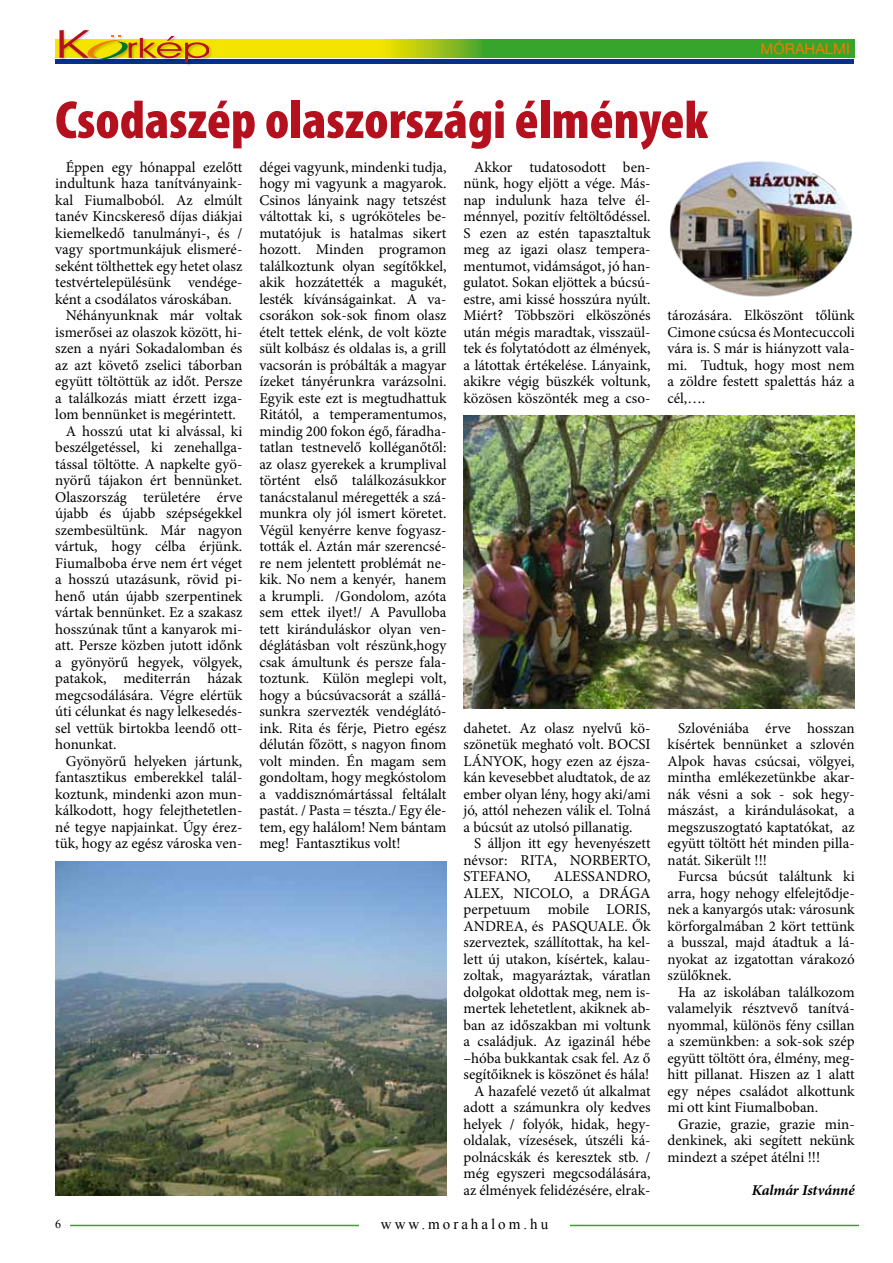
<style>
.page{position:relative;width:893px;height:1263px;background:#fff}
.page>*{position:absolute;margin:0;border:0;box-sizing:border-box;transform-origin:0 0}
.t1{font:900 condensed 54px "Myriad Pro";color:#b4101d}
.t2{font:15px/16.5px "Minion Pro";color:#000;text-align:justify}
.t3{font:15px "Times New Roman";letter-spacing:.2em;color:#000}
.t4{font:italic 700 15px "Minion Pro";letter-spacing:-.01em;color:#000}
.t5{font:14.85px "Helvetica M";color:#ee7d00}
.t6{font:12px "Times New Roman";color:#000}
</style>
<div class="page">
<svg style="left:55px;top:39px;width:799px;height:18px;background:#7aba1c"></svg>
<div style="left:55px;top:59px;width:799px;height:5px;background:#073187"></div>
<div style="left:59px;top:30px;width:153px;height:36px;background:#000;opacity:.2"></div>
<svg style="left:59px;top:30px;width:150px;height:33px"></svg>
<hr style="left:70px;top:1225px;width:789px;height:1px;background:#37a42c">
<div style="left:359px;top:1218px;width:211px;height:11px;background:#fff"></div>
<img style="left:669px;top:161px;width:184px;height:136px">
<img style="left:463px;top:415px;width:392px;height:294px">
<img style="left:55px;top:861px;width:391px;height:335px">
<h1 class="t1" style="left:55px;top:90px;width:654px">Csodaszép olaszországi élmények</h1>
<p class="t5" style="left:761px;top:40px;width:91px">MÓRAHALM I</p>
<p class="t2" style="left:66px;top:159px;width:178px">Éppen egy hónappal ezelőtt</p>
<p class="t2" style="left:55px;top:175px;width:189px">indultunk haza tanítványaink-</p>
<p class="t2" style="left:55px;top:192px;width:189px">kal Fiumalboból. Az elmúlt</p>
<p class="t2" style="left:55px;top:208px;width:189px">tanév Kincskereső díjas diákjai</p>
<p class="t2" style="left:55px;top:225px;width:189px">kiemelkedő tanulmányi-, és /</p>
<p class="t2" style="left:55px;top:241px;width:189px">vagy sportmunkájuk elismeré-</p>
<p class="t2" style="left:55px;top:258px;width:189px">seként tölthettek egy hetet olasz</p>
<p class="t2" style="left:55px;top:274px;width:189px">testvértelepülésünk vendége-</p>
<p class="t2" style="left:55px;top:291px;width:178px">ként a csodálatos városkában.</p>
<p class="t2" style="left:66px;top:307px;width:178px">Néhányunknak már voltak</p>
<p class="t2" style="left:55px;top:324px;width:189px">ismerősei az olaszok között, hi-</p>
<p class="t2" style="left:55px;top:340px;width:189px">szen a nyári Sokadalomban és</p>
<p class="t2" style="left:55px;top:357px;width:189px">az azt követő zselici táborban</p>
<p class="t2" style="left:55px;top:373px;width:189px">együtt töltöttük az időt. Persze</p>
<p class="t2" style="left:55px;top:390px;width:189px">a találkozás miatt érzett izga-</p>
<p class="t2" style="left:55px;top:406px;width:182px">lom bennünket is megérintett.</p>
<p class="t2" style="left:66px;top:423px;width:178px">A hosszú utat ki alvással, ki</p>
<p class="t2" style="left:55px;top:439px;width:189px">beszélgetéssel, ki zenehallga-</p>
<p class="t2" style="left:55px;top:456px;width:189px">tással töltötte. A napkelte gyö-</p>
<p class="t2" style="left:55px;top:472px;width:189px">nyörű tájakon ért bennünket.</p>
<p class="t2" style="left:55px;top:489px;width:189px">Olaszország területére érve</p>
<p class="t2" style="left:55px;top:505px;width:189px">újabb és újabb szépségekkel</p>
<p class="t2" style="left:55px;top:522px;width:189px">szembesültünk. Már nagyon</p>
<p class="t2" style="left:55px;top:538px;width:189px">vártuk, hogy célba érjünk.</p>
<p class="t2" style="left:55px;top:555px;width:189px">Fiumalboba érve nem ért véget</p>
<p class="t2" style="left:55px;top:571px;width:189px">a hosszú utazásunk, rövid pi-</p>
<p class="t2" style="left:55px;top:588px;width:189px">henő után újabb szerpentinek</p>
<p class="t2" style="left:55px;top:604px;width:189px">vártak bennünket. Ez a szakasz</p>
<p class="t2" style="left:55px;top:621px;width:189px">hosszúnak tűnt a kanyarok mi-</p>
<p class="t2" style="left:55px;top:637px;width:189px">att. Persze közben jutott időnk</p>
<p class="t2" style="left:55px;top:654px;width:189px">a gyönyörű hegyek, völgyek,</p>
<p class="t2" style="left:55px;top:670px;width:189px">patakok, mediterrán házak</p>
<p class="t2" style="left:55px;top:687px;width:189px">megcsodálására. Végre elértük</p>
<p class="t2" style="left:55px;top:703px;width:189px">úti célunkat és nagy lelkesedés-</p>
<p class="t2" style="left:55px;top:720px;width:189px">sel vettük birtokba leendő ott-</p>
<p class="t2" style="left:55px;top:736px;width:63px">honunkat.</p>
<p class="t2" style="left:66px;top:753px;width:178px">Gyönyörű helyeken jártunk,</p>
<p class="t2" style="left:55px;top:769px;width:189px">fantasztikus emberekkel talál-</p>
<p class="t2" style="left:55px;top:786px;width:189px">koztunk, mindenki azon mun-</p>
<p class="t2" style="left:55px;top:802px;width:189px">kálkodott, hogy felejthetetlen-</p>
<p class="t2" style="left:55px;top:819px;width:189px">né tegye napjainkat. Úgy érez-</p>
<p class="t2" style="left:55px;top:835px;width:189px">tük, hogy az egész városka ven-</p>
<p class="t2" style="left:259px;top:159px;width:189px">dégei vagyunk, mindenki tudja, hogy mi vagyunk a magyarok.<br>Csinos lányaink nagy tetszést váltottak ki, s ugróköteles be&shy;mutatójuk is hatalmas sikert hozott. Minden programon találkoztunk olyan segítőkkel, akik hozzátették a magukét, lesték kívánságainkat. A va&shy;csorákon sok-sok finom olasz ételt tettek elénk, de volt közte sült kolbász és oldalas is, a grill vacsorán is próbálták a magyar ízeket tányérunkra varázsolni.<br>Egyik este ezt is megtudhattuk Ritától, a temperamentumos, mindig 200 fokon égő, fáradha&shy;tatlan testnevelő kolléganőtől: az olasz gyerekek a krumplival történt első találkozásukkor tanácstalanul méregették a szá&shy;munkra oly jól ismert köretet.<br>Végül kenyérre kenve fogyasz&shy;tották el. Aztán már szerencsé&shy;re nem jelentett problémát ne&shy;kik. No nem a kenyér, hanem a krumpli. /Gondolom, azóta sem ettek ilyet!/ A Pavulloba tett kiránduláskor olyan ven&shy;déglátásban volt részünk,hogy csak ámultunk és persze fala&shy;toztunk. Külön meglepi volt, hogy a búcsúvacsorát a szállá&shy;sunkra szervezték vendéglátó&shy;ink. Rita és férje, Pietro egész délután főzött, s nagyon finom volt minden. Én magam sem gondoltam, hogy megkóstolom a vaddisznómártással feltálalt pastát. / Pasta = tészta./ Egy éle&shy;tem, egy halálom! Nem bántam meg! Fantasztikus volt!</p>
<p class="t2" style="left:463px;top:159px;width:189px;text-indent:11px">Akkor tudatosodott ben&shy;nünk, hogy eljött a vége. Más&shy;nap indulunk haza telve él&shy;ménnyel, pozitív feltöltődéssel.<br>S ezen az estén tapasztaltuk meg az igazi olasz tempera&shy;mentumot, vidámságot, jó han&shy;gulatot. Sokan eljöttek a búcsú&shy;estre, ami kissé hosszúra nyúlt.<br>Miért? Többszöri elköszönés után mégis maradtak, visszaül&shy;tek és folytatódott az élmények, a látottak értékelése. Lányaink, akikre végig büszkék voltunk, közösen köszönték meg a cso-</p>
<p class="t2" style="left:463px;top:720px;width:189px">dahetet. Az olasz nyelvű kö&shy;szönetük megható volt. BOCSI LÁNYOK, hogy ezen az éjsza&shy;kán kevesebbet aludtatok, de az ember olyan lény, hogy aki/ami jó, attól nehezen válik el. Tolná a búcsút az utolsó pillanatig.</p>
<p class="t2" style="left:463px;top:835px;width:189px;text-indent:11px">S álljon itt egy hevenyészett névsor: RITA, NORBERTO, STEFANO,</p>
<p class="t2" style="left:463px;top:868px;width:189px;text-align:right">ALESSANDRO,<br>ALEX, NICOLO, a DRÁGA perpetuum mobile LORIS,<br>ANDREA, és PASQUALE. Ők szerveztek, szállítottak, ha kel&shy;lett új utakon, kísértek, kalau&shy;zoltak, magyaráztak, váratlan dolgokat oldottak meg, nem is&shy;mertek lehetetlent, akiknek ab&shy;ban az időszakban mi voltunk a családjuk. Az igazinál hébe –hóba bukkantak csak fel. Az ő segítőiknek is köszönet és hála!<br>A hazafelé vezető út alkalmat adott a számunkra oly kedves helyek / folyók, hidak, hegy&shy;oldalak, vízesések, útszéli ká&shy;polnácskák és keresztek stb. / még egyszeri megcsodálására, az élmények felidézésére, elrak-</p>
<p class="t6" style="left:55px;top:1216px;width:7px">6</p>
<p class="t3" style="left:381px;top:1214px;width:169px">www.morahalom.hu</p>
<p class="t2" style="left:668px;top:307px;width:189px">tározására. Elköszönt tőlünk Cimone csúcsa és Montecuccoli vára is. S már is hiányzott vala&shy;mi. Tudtuk, hogy most nem a zöldre festett spalettás ház a cél,….</p>
<p class="t2" style="left:668px;top:720px;width:189px;text-indent:11px">Szlovéniába érve hosszan kísértek bennünket a szlovén Alpok havas csúcsai, völgyei, mintha emlékezetünkbe akar&shy;nák vésni a sok - sok hegy&shy;mászást, a kirándulásokat, a megszuszogtató kaptatókat, az együtt töltött hét minden pilla&shy;natát. Sikerült !!!</p>
<p class="t2" style="left:668px;top:868px;width:189px;text-indent:11px">Furcsa búcsút találtunk ki arra, hogy nehogy elfelejtődje&shy;nek a kanyargós utak: városunk körforgalmában 2 kört tettünk a busszal, majd átadtuk a lá&shy;nyokat az izgatottan várakozó szülőknek.</p>
<p class="t2" style="left:668px;top:984px;width:189px;text-indent:11px">Ha az iskolában találkozom valamelyik résztvevő tanítvá&shy;nyommal, különös fény csillan a szemünkben: a sok-sok szép együtt töltött óra, élmény, meg&shy;hitt pillanat. Hiszen az 1 alatt egy népes családot alkottunk mi ott kint Fiumalboban.</p>
<p class="t2" style="left:668px;top:1116px;width:189px;text-indent:11px">Grazie, grazie, grazie min&shy;denkinek, aki segített nekünk mindezt a szépet átélni !!!</p>
<p class="t4" style="left:752px;top:1179px;width:104px">Kalmár Istvánné</p>
</div>
